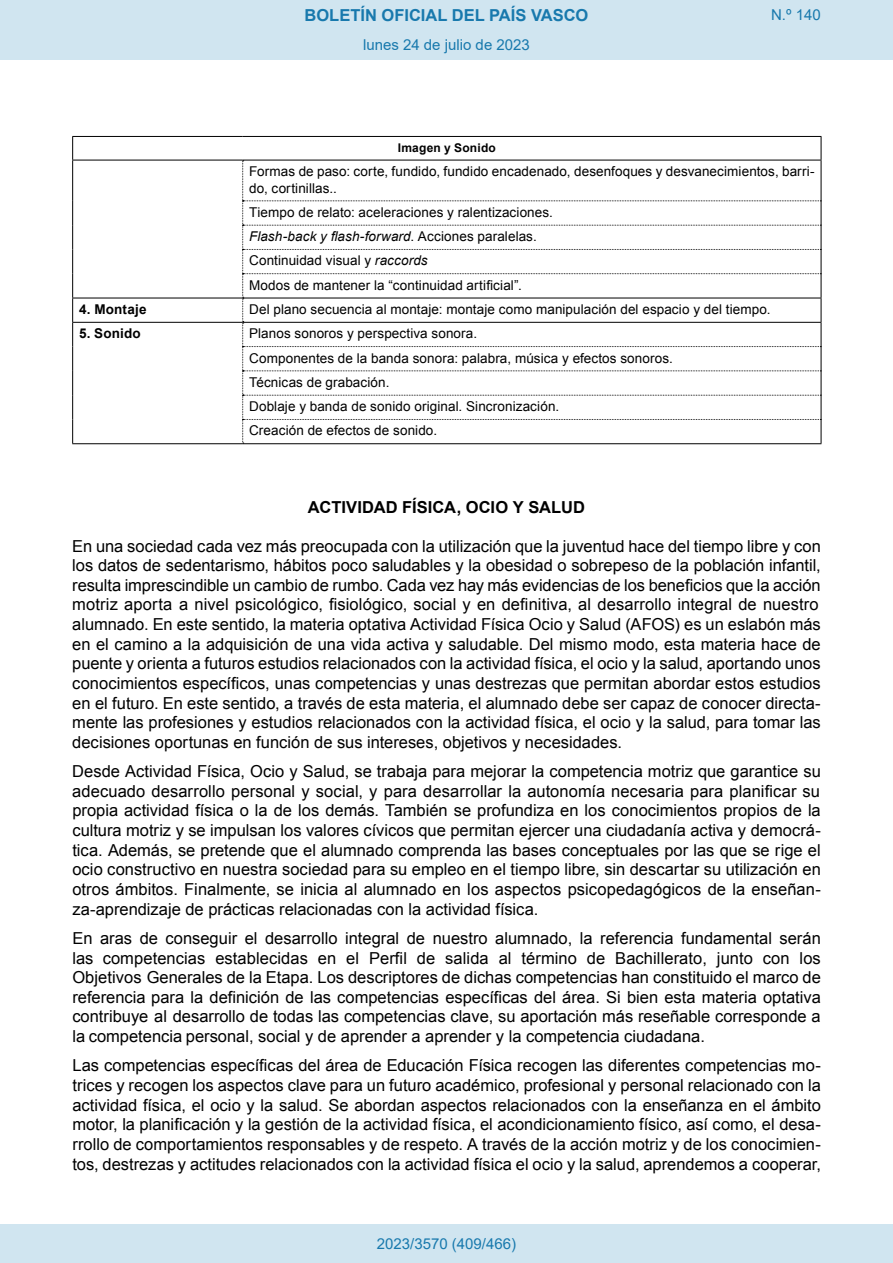
<style>
.page{position:relative;width:893px;height:1263px;background:#fff}
.page>*{position:absolute;margin:0;border:0;box-sizing:border-box;transform-origin:0 0}
.t1{font:16.5px/19.6px "Arial";color:#000;text-align:justify}
.t2{font:700 16.5px "Arial";color:#000}
.t3{font:700 16.5px "Arial";color:#1879ad}
.Paginacion_Centro{font:15px "Arial";color:#1879ad}
.t4{font:13.5px/24.3px "Arial";letter-spacing:.01em;color:#000}
.t5{font:700 13.5px "Arial";letter-spacing:.015em;color:#000}
.t6{font:700 12px "Arial";letter-spacing:.015em;color:#000}
.s1{font-style:italic}
</style>
<div class="page">
<hr style="left:72px;top:160px;width:171px;height:1px;background:#000">
<hr style="left:72px;top:136px;width:171px;height:1px;background:#000">
<svg style="left:72px;top:137px;width:1px;height:23px"></svg>
<hr style="left:243px;top:136px;width:578px;height:1px;background:#000">
<hr style="left:72px;top:443px;width:171px;height:1px;background:#000">
<hr style="left:72px;top:160px;width:1px;height:41px;background:#000">
<hr style="left:72px;top:298px;width:171px;height:1px;background:#000">
<svg style="left:72px;top:201px;width:1px;height:242px"></svg>
<hr style="left:72px;top:322px;width:171px;height:1px;background:#000">
<svg style="left:242px;top:137px;width:580px;height:307px"></svg>
<div style="left:0;top:0;width:893px;height:60px;background:#d0e5f0"></div>
<div style="left:0;top:1225px;width:893px;height:38px;background:#d0e5f0"></div>
<p class="t3" style="left:305px;top:3px;width:285px">BOLETÍN OFICIAL DEL PAÍS VASCO</p>
<p class="Paginacion_Centro" style="left:771px;top:5px;width:51px">N.º 140</p>
<p class="Paginacion_Centro" style="left:363px;top:35px;width:168px">lunes 24 de julio de 2023</p>
<p class="t6" style="left:398px;top:139px;width:100px">Imagen y Sonido</p>
<p class="t4" style="left:249px;top:163px;width:567px;line-height:16.5px">Formas de paso: corte, fundido, fundido encadenado, desenfoques y desvanecimientos, barri&shy;do, cortinillas..</p>
<p class="t4" style="left:249px;top:200px;width:305px">Tiempo de relato: aceleraciones y ralentizaciones.<br><span class="s1">Flash-back y flash-forward</span>. Acciones paralelas.<br>Continuidad visual y <span class="s1">raccords<br></span>Modos de mantener la “continuidad artificial”.</p>
<p class="t5" style="left:79px;top:300px;width:69px">4. Montaje</p>
<p class="t4" style="left:249px;top:297px;width:523px">Del plano secuencia al montaje: montaje como manipulación del espacio y del tiempo.</p>
<p class="t5" style="left:79px;top:325px;width:63px">5. Sonido</p>
<p class="t4" style="left:249px;top:322px;width:425px">Planos sonoros y perspectiva sonora.<br>Componentes de la banda sonora: palabra, música y efectos sonoros.<br>Técnicas de grabación.<br>Doblaje y banda de sonido original. Sincronización.<br>Creación de efectos de sonido.</p>
<p class="t2" style="left:308px;top:496px;width:278px">ACTIVIDAD FÍSICA, OCIO Y SALUD</p>
<p class="t1" style="left:72px;top:536px;width:750px;text-align:left">En una sociedad cada vez más preocupada con la utilización que la juventud hace del tiempo libre y con los datos de sedentarismo, hábitos poco saludables y la obesidad o sobrepeso de la población infantil, resulta imprescindible un cambio de rumbo. Cada vez hay más evidencias de los beneficios que la acción motriz aporta a nivel psicológico, fisiológico, social y en definitiva, al desarrollo integral de nuestro alumnado. En este sentido, la materia optativa Actividad Física Ocio y Salud (AFOS) es un eslabón más en el camino a la adquisición de una vida activa y saludable. Del mismo modo, esta materia hace de puente y orienta a futuros estudios relacionados con la actividad física, el ocio y la salud, aportando unos conocimientos específicos, unas competencias y unas destrezas que permitan abordar estos estudios en el futuro. En este sentido, a través de esta materia, el alumnado debe ser capaz de conocer directa&shy;mente las profesiones y estudios relacionados con la actividad física, el ocio y la salud, para tomar las decisiones oportunas en función de sus intereses, objetivos y necesidades.</p>
<p class="t1" style="left:72px;top:762px;width:750px">Desde Actividad Física, Ocio y Salud, se trabaja para mejorar la competencia motriz que garantice su adecuado desarrollo personal y social, y para desarrollar la autonomía necesaria para planificar su propia actividad física o la de los demás. También se profundiza en los conocimientos propios de la cultura motriz y se impulsan los valores cívicos que permitan ejercer una ciudadanía activa y democrá&shy;tica. Además, se pretende que el alumnado comprenda las bases conceptuales por las que se rige el ocio constructivo en nuestra sociedad para su empleo en el tiempo libre, sin descartar su utilización en otros ámbitos. Finalmente, se inicia al alumnado en los aspectos psicopedagógicos de la enseñan&shy;za-aprendizaje de prácticas relacionadas con la actividad física.</p>
<p class="t1" style="left:72px;top:928px;width:750px">En aras de conseguir el desarrollo integral de nuestro alumnado, la referencia fundamental serán las competencias establecidas en el Perfil de salida al término de Bachillerato, junto con los Objetivos Generales de la Etapa. Los descriptores de dichas competencias han constituido el marco de referencia para la definición de las competencias específicas del área. Si bien esta materia optativa contribuye al desarrollo de todas las competencias clave, su aportación más reseñable corresponde a la competencia personal, social y de aprender a aprender y la competencia ciudadana.</p>
<p class="t1" style="left:72px;top:1056px;width:750px">Las competencias específicas del área de Educación Física recogen las diferentes competencias mo&shy;trices y recogen los aspectos clave para un futuro académico, profesional y personal relacionado con la actividad física, el ocio y la salud. Se abordan aspectos relacionados con la enseñanza en el ámbito motor, la planificación y la gestión de la actividad física, el acondicionamiento físico, así como, el desa&shy;rrollo de comportamientos responsables y de respeto. A través de la acción motriz y de los conocimien&shy;tos, destrezas y actitudes relacionados con la actividad física el ocio y la salud, aprendemos a cooperar,</p>
<p class="Paginacion_Centro" style="left:377px;top:1234px;width:141px">2023/3570 (409/466)</p>
</div>
